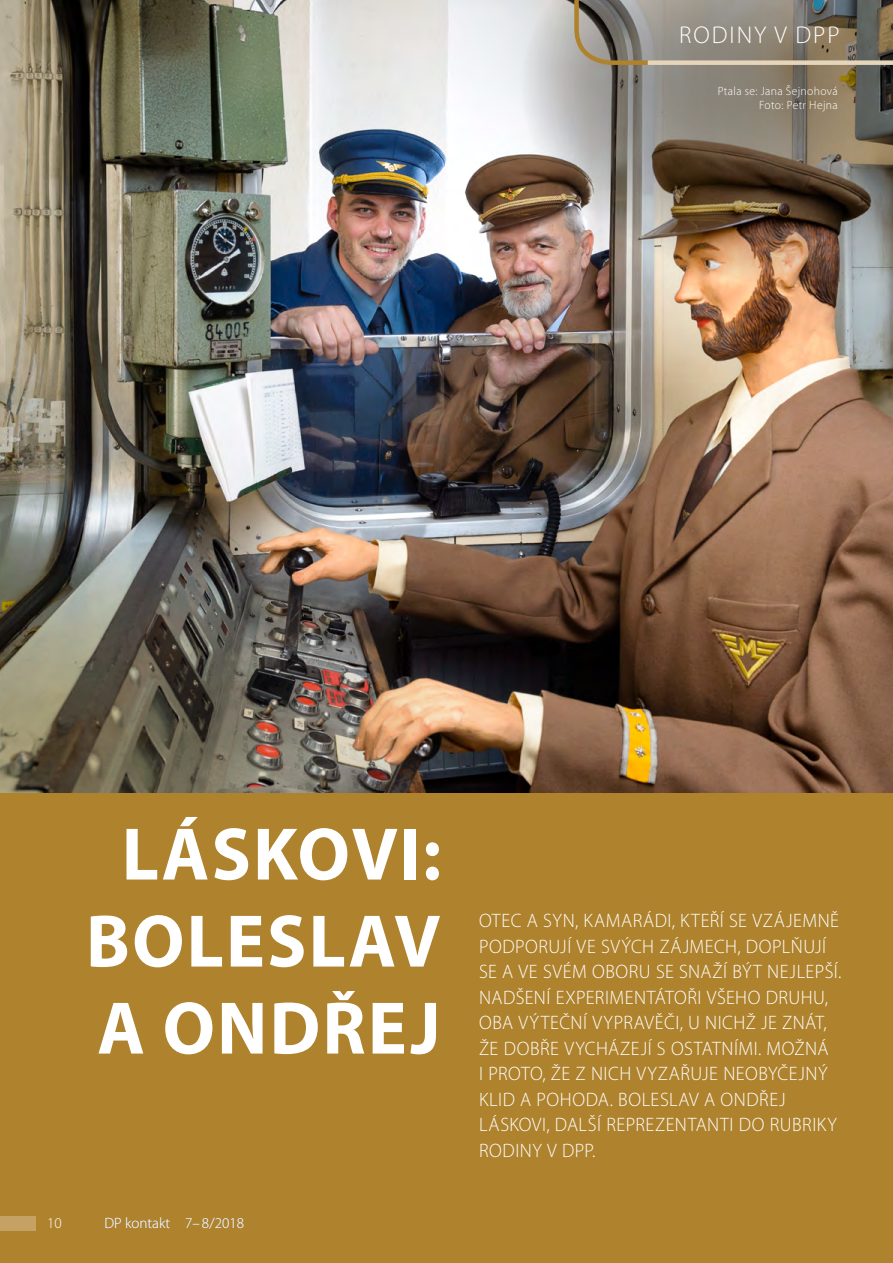
<style>
.page{position:relative;width:893px;height:1263px;background:#fff}
.page>*{position:absolute;margin:0;border:0;box-sizing:border-box;transform-origin:0 0}
.CHLEBA_8_5_9{font:700 75.15px/87px "Myriad Pro";letter-spacing:.03em;color:#fff;text-align:center}
.t1{font:300 24.3px "Myriad Pro";letter-spacing:.08em;color:#fff}
.CHLEBA_8_5_9-2{font:300 19.5px/25.5px "Myriad Pro";letter-spacing:.025em;color:#fff}
.t2{font:300 15px "Myriad Pro";color:#fff}
.t3{font:300 12px/13.5px "Myriad Pro";letter-spacing:.03em;color:#fff;text-align:right}
</style>
<div class="page">
<img style="left:0;top:0;width:782px;height:793px">
<img style="left:0;top:540px;width:555px;height:253px">
<div style="left:0;top:793px;width:893px;height:470px;background:#af832d"></div>
<img style="left:519px;top:0;width:263px;height:289px">
<svg style="left:572px;top:0;width:87px;height:67px;background:#8a8478"></svg>
<div style="left:648px;top:60px;width:245px;height:5px;background:#e5d5bb"></div>
<div style="left:0;top:1216px;width:36px;height:14px;background:#c5a264"></div>
<div style="left:782px;top:0;width:111px;height:1263px;background:#000;opacity:.24"></div>
<p class="t1" style="left:679px;top:21px;width:162px">RODINY V DPP</p>
<p class="t3" style="left:718px;top:85px;width:121px">Ptala se: Jana Šejnohová<br>Foto: Petr Hejna</p>
<p class="CHLEBA_8_5_9" style="left:86px;top:808px;width:357px">LÁSKOVI:<br>BOLESLAV<br>A ONDŘEJ</p>
<p class="t2" style="left:47px;top:1215px;width:16px">10</p>
<p class="t2" style="left:105px;top:1215px;width:141px">DP kontakt 7– 8/2018</p>
<p class="CHLEBA_8_5_9-2" style="left:479px;top:908px;width:364px">OTEC A SYN, KAMARÁDI, KTEŘÍ SE VZÁJEMNĚ PODPORUJÍ VE SVÝCH ZÁJMECH, DOPLŇUJÍ SE A VE SVÉM OBORU SE SNAŽÍ BÝT NEJLEPŠÍ.<br>NADŠENÍ EXPERIMENTÁTOŘI VŠEHO DRUHU, OBA VÝTEČNÍ VYPRAVĚČI, U NICHŽ JE ZNÁT, ŽE DOBŘE VYCHÁZEJÍ S OSTATNÍMI. MOŽNÁ<br>I PROTO, ŽE Z NICH VYZAŘUJE NEOBYČEJNÝ KLID A POHODA. BOLESLAV A ONDŘEJ LÁSKOVI, DALŠÍ REPREZENTANTI DO RUBRIKY RODINY V DPP.</p>
</div>
